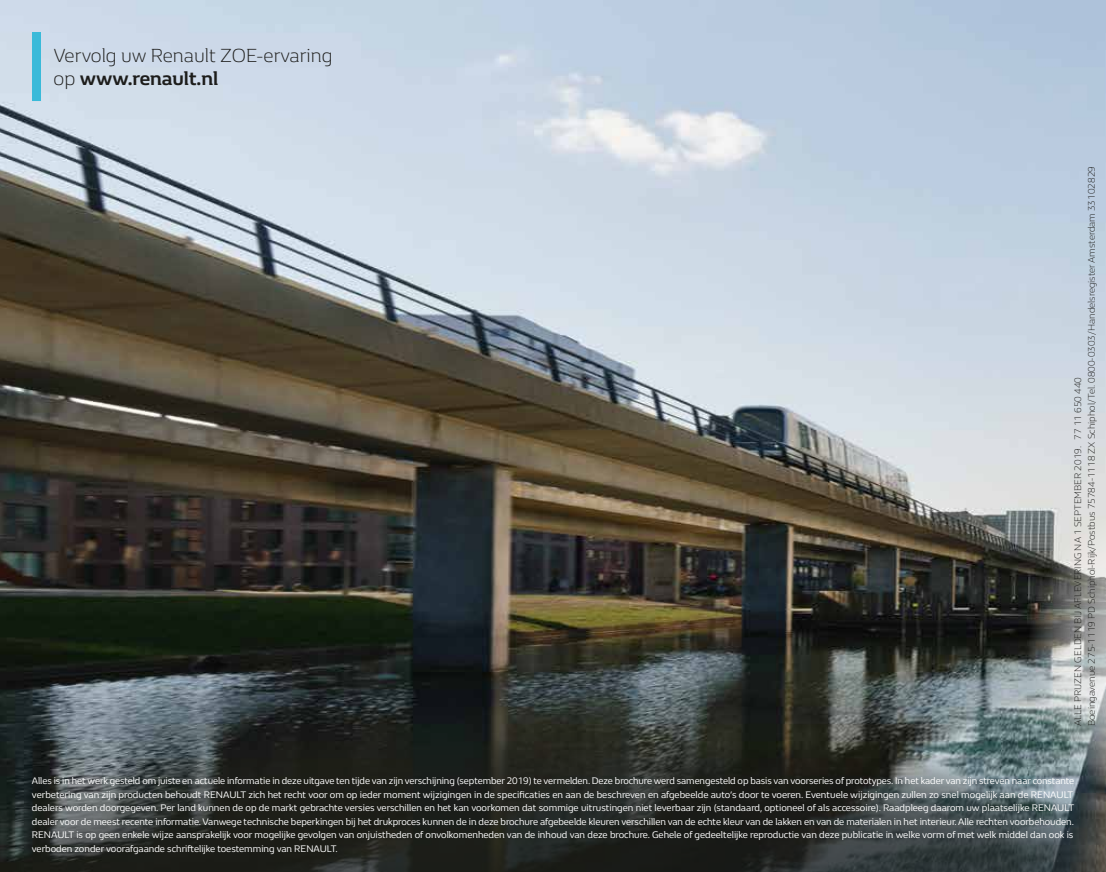
<style>
.page{position:relative;width:1106px;height:872px;background:#fff}
.page>*{position:absolute;margin:0;border:0;box-sizing:border-box;transform-origin:0 0}
.t1{font:300 19.5px/23.4px "Renault Life";color:#1d1d1b}
.t2{font:9.75px/13.5px "Renault Life";color:#fff;text-align:justify}
.t3{font:300 9.75px/13.5px "Renault Life";color:#1d1d1b}
.s1{font-weight:700}
</style>
<div class="page">
<img style="left:0;top:0;width:1106px;height:730px">
<div style="left:32px;top:32px;width:8px;height:68px;background:#3abad9"></div>
<svg style="left:1028px;top:508px;width:78px;height:222px;background:#999d9b"></svg>
<svg style="left:0;top:730px;width:1106px;height:142px;background:#303533"></svg>
<h1 class="t1" style="left:54px;top:43px;width:280px">Vervolg uw Renault ZOE-ervaring op <span class="s1">www.renault.nl</span></h1>
<p class="t3" style="left:1070px;top:726px;width:561px;rotate:-90deg">ALLE PRIJZEN GELDEN BIJ AFLEVERING NA 1 SEPTEMBER 2019. 77 11 650 440<br>Boeingavenue 275-1119 PD Schiphol-Rijk/Postbus 75784-1118 ZX Schiphol/Tel. 0800-0303/Handelsregister Amsterdam 33102829</p>
<p class="t2" style="left:32px;top:774px;width:1043px">Alles is in het werk gesteld om juiste en actuele informatie in deze uitgave ten tijde van zijn verschijning (september 2019) te vermelden. Deze brochure werd samengesteld op basis van voorseries of prototypes. In het kader van zijn streven naar constante verbetering van zijn producten behoudt RENAULT zich het recht voor om op ieder moment wijzigingen in de specificaties en aan de beschreven en afgebeelde auto’s door te voeren. Eventuele wijzigingen zullen zo snel mogelijk aan de RENAULT dealers worden doorgegeven. Per land kunnen de op de markt gebrachte versies verschillen en het kan voorkomen dat sommige uitrustingen niet leverbaar zijn (standaard, optioneel of als accessoire). Raadpleeg daarom uw plaatselijke RENAULT dealer voor de meest recente informatie. Vanwege technische beperkingen bij het drukproces kunnen de in deze brochure afgebeelde kleuren verschillen van de echte kleur van de lakken en van de materialen in het interieur. Alle rechten voorbehouden.<br>RENAULT is op geen enkele wijze aansprakelijk voor mogelijke gevolgen van onjuistheden of onvolkomenheden van de inhoud van deze brochure. Gehele of gedeeltelijke reproductie van deze publicatie in welke vorm of met welk middel dan ook is verboden zonder voorafgaande schriftelijke toestemming van RENAULT.</p>
</div>
